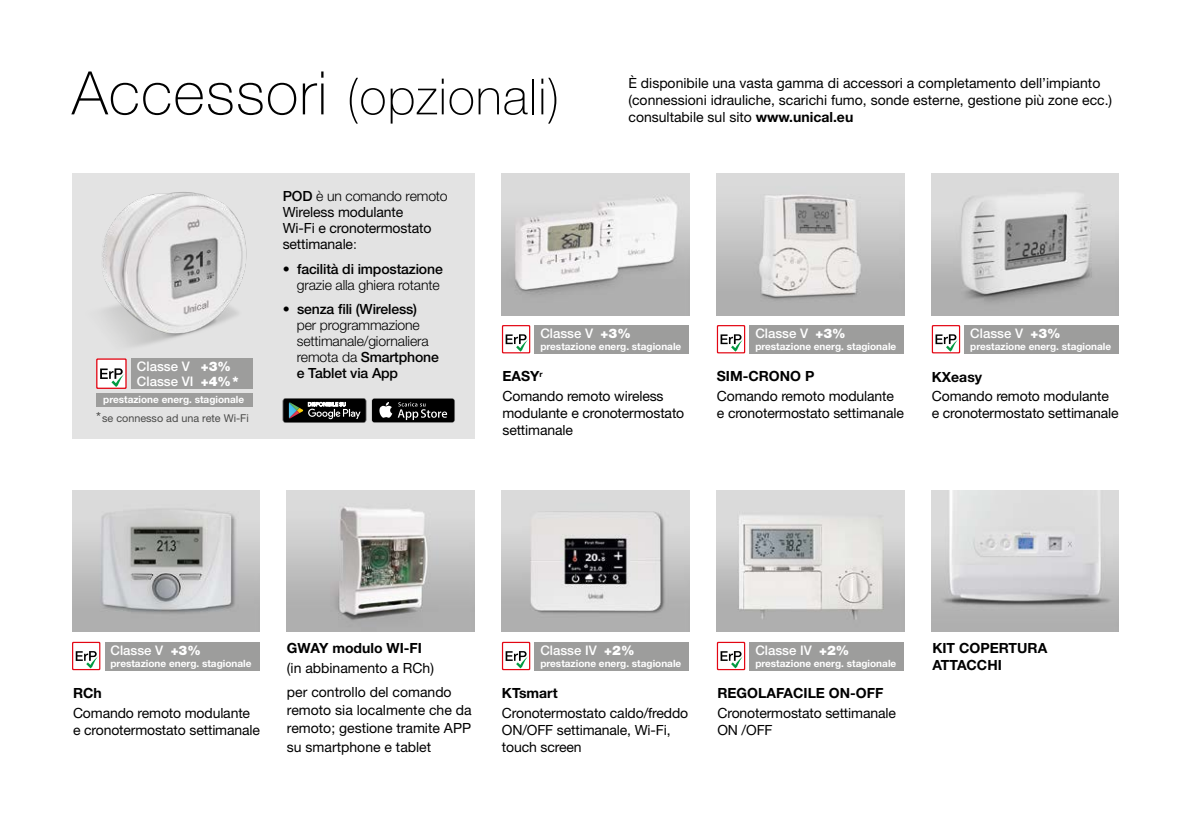
<style>
.page{position:relative;width:1191px;height:823px;background:#fff}
.page>*{position:absolute;margin:0;border:0;box-sizing:border-box;transform-origin:0 0}
.t1{font:100 50px "Helvetica Neue";letter-spacing:.02em;color:#000}
.t2{font:14px/16.8px "Helvetica Neue";letter-spacing:-.01em;color:#000}
.t3{font:300 14px/16px "Helvetica Neue";letter-spacing:-.01em;color:#000;text-align:right}
.t4{font:700 14px/16.8px "Helvetica Neue";color:#000}
.t5{font:500 13.2px/14.4px "Helvetica Neue";color:#fff}
.t6{font:10.8px "Helvetica Neue";color:#4a4a49}
.t7{font:700 10px "Helvetica Neue";color:#fff}
.s1{font-size:60px}
.s2{font-weight:700}
.s3{font-weight:900}
.s4{font-size:14px}
.s5{font-weight:500}
.s6{font-weight:300}
</style>
<div class="page">
<div style="left:72px;top:173px;width:402px;height:266px;background:#e3e3e3"></div>
<img style="left:102px;top:192px;width:145px;height:154px">
<img style="left:502px;top:173px;width:187px;height:142px">
<div style="left:535px;top:325px;width:154px;height:28px;background:#9d9d9c"></div>
<svg style="left:502px;top:325px;width:28px;height:28px"></svg>
<div style="left:503px;top:326px;width:26px;height:26px;background:#fff"></div>
<svg style="left:505px;top:334px;width:23px;height:17px"></svg>
<img style="left:717px;top:490px;width:187px;height:141px">
<div style="left:749px;top:641px;width:155px;height:28px;background:#9d9d9c"></div>
<svg style="left:717px;top:641px;width:28px;height:28px"></svg>
<div style="left:718px;top:642px;width:26px;height:26px;background:#fff"></div>
<svg style="left:720px;top:651px;width:23px;height:17px"></svg>
<img style="left:931px;top:490px;width:188px;height:141px">
<div style="left:105px;top:641px;width:154px;height:28px;background:#9d9d9c"></div>
<svg style="left:72px;top:641px;width:28px;height:28px"></svg>
<div style="left:73px;top:642px;width:26px;height:26px;background:#fff"></div>
<svg style="left:76px;top:651px;width:23px;height:17px"></svg>
<img style="left:72px;top:490px;width:187px;height:141px">
<img style="left:287px;top:490px;width:187px;height:141px">
<div style="left:749px;top:325px;width:155px;height:28px;background:#9d9d9c"></div>
<svg style="left:717px;top:325px;width:28px;height:28px"></svg>
<div style="left:718px;top:326px;width:26px;height:26px;background:#fff"></div>
<svg style="left:720px;top:334px;width:23px;height:17px"></svg>
<img style="left:717px;top:173px;width:187px;height:142px">
<div style="left:535px;top:641px;width:154px;height:28px;background:#9d9d9c"></div>
<svg style="left:502px;top:641px;width:28px;height:28px"></svg>
<div style="left:503px;top:642px;width:26px;height:26px;background:#fff"></div>
<svg style="left:505px;top:651px;width:23px;height:17px"></svg>
<img style="left:502px;top:490px;width:187px;height:141px">
<svg style="left:371px;top:398px;width:84px;height:24px"></svg>
<div style="left:372px;top:398px;width:82px;height:24px;background:#000;border-radius:2px"></div>
<svg style="left:379px;top:402px;width:13px;height:15px"></svg>
<svg style="left:398px;top:402px;width:49px;height:18px"></svg>
<svg style="left:283px;top:398px;width:83px;height:24px;background:#363837"></svg>
<div style="left:96px;top:392px;width:157px;height:14px;background:#9d9d9c"></div>
<div style="left:96px;top:358px;width:31px;height:30px;background:#ec5b64"></div>
<div style="left:97px;top:359px;width:28px;height:28px;background:#fff"></div>
<svg style="left:100px;top:368px;width:25px;height:19px"></svg>
<div style="left:131px;top:358px;width:122px;height:30px;background:#9d9d9c"></div>
<div style="left:964px;top:325px;width:155px;height:28px;background:#9d9d9c"></div>
<div style="left:931px;top:325px;width:29px;height:28px;background:#e30613"></div>
<div style="left:933px;top:326px;width:26px;height:26px;background:#fff"></div>
<svg style="left:935px;top:334px;width:23px;height:17px"></svg>
<img style="left:931px;top:173px;width:188px;height:142px">
<h1 class="t1" style="left:72px;top:69px;width:489px"><span class="s1">Accessori</span> (opzionali)</h1>
<p class="t2" style="left:628px;top:75px;width:485px">È disponibile una vasta gamma di accessori a completamento dell’impianto (connessioni idrauliche, scarichi fumo, sonde esterne, gestione più zone ecc.) consultabile sul sito <span class="s2">www.unical.eu</span></p>
<p class="t5" style="left:137px;top:359px;width:103px">Classe V <span class="s3">+3%<br></span>Classe VI <span class="s3">+4% *</span></p>
<p class="t7" style="left:103px;top:393px;width:142px">prestazione energ. stagionale</p>
<p class="t6" style="left:96px;top:411px;width:154px"><span class="s4">*</span>se connesso ad una rete Wi-Fi</p>
<p class="t2" style="left:283px;top:188px;width:166px;line-height:16px"><span class="s5">POD</span> <span class="s6">è un comando remoto<br></span>Wireless modulante<br>Wi-Fi e cronotermostato settimanale<span class="s6">:</span></p>
<p class="t3" style="left:283px;top:260px;width:162px">• <span class="s5">facilità di impostazione </span>grazie alla ghiera rotante</p>
<p class="t3" style="left:297px;top:301px;width:144px;text-align:left;text-indent:-14px">• <span class="s5">senza fili (Wireless) </span>per programmazione settimanale/giornaliera remota da <span class="s5">Smartphone e Tablet via App</span></p>
<p class="t5" style="left:540px;top:326px;width:92px">Classe V <span class="s3">+3%</span></p>
<p class="t7" style="left:540px;top:340px;width:142px">prestazione energ. stagionale</p>
<p class="t2" style="left:502px;top:366px;width:163px;line-height:19.6px"><span class="s2">EASY</span><sup>r<br></sup>Comando remoto wireless</p>
<p class="t2" style="left:502px;top:404px;width:183px">modulante e cronotermostato settimanale</p>
<p class="t5" style="left:755px;top:326px;width:92px">Classe V <span class="s3">+3%</span></p>
<p class="t7" style="left:755px;top:340px;width:142px">prestazione energ. stagionale</p>
<p class="t4" style="left:717px;top:367px;width:99px">SIM-CRONO P</p>
<p class="t2" style="left:717px;top:387px;width:188px">Comando remoto modulante e cronotermostato settimanale</p>
<p class="t5" style="left:970px;top:326px;width:92px">Classe V <span class="s3">+3%</span></p>
<p class="t7" style="left:970px;top:340px;width:142px">prestazione energ. stagionale</p>
<p class="t4" style="left:931px;top:367px;width:52px">KXeasy</p>
<p class="t2" style="left:931px;top:387px;width:188px">Comando remoto modulante e cronotermostato settimanale</p>
<p class="t5" style="left:110px;top:642px;width:92px">Classe V <span class="s3">+3%</span></p>
<p class="t7" style="left:110px;top:656px;width:142px">prestazione energ. stagionale</p>
<p class="t4" style="left:73px;top:684px;width:30px">RCh</p>
<p class="t2" style="left:73px;top:703px;width:188px">Comando remoto modulante e cronotermostato settimanale</p>
<p class="t4" style="left:287px;top:638px;width:137px">GWAY modulo WI-FI</p>
<p class="t2" style="left:287px;top:655px;width:166px;line-height:23.8px">(in abbinamento a RCh) per controllo del comando</p>
<p class="t2" style="left:287px;top:700px;width:186px;line-height:18.2px;text-align:justify">remoto sia localmente che da remoto; gestione tramite APP su smartphone e tablet</p>
<p class="t5" style="left:540px;top:642px;width:96px">Classe IV <span class="s3">+2%</span></p>
<p class="t7" style="left:540px;top:656px;width:142px">prestazione energ. stagionale</p>
<p class="t4" style="left:502px;top:684px;width:57px">KTsmart</p>
<p class="t2" style="left:502px;top:704px;width:188px">Cronotermostato caldo/freddo<br>ON/OFF settimanale, Wi-Fi, touch screen</p>
<p class="t5" style="left:755px;top:642px;width:96px">Classe IV <span class="s3">+2%</span></p>
<p class="t7" style="left:755px;top:656px;width:142px">prestazione energ. stagionale</p>
<p class="t4" style="left:717px;top:684px;width:167px">REGOLAFACILE ON-OFF</p>
<p class="t2" style="left:717px;top:704px;width:180px">Cronotermostato settimanale<br>ON /OFF</p>
<p class="t4" style="left:932px;top:638px;width:116px">KIT COPERTURA<br>ATTACCHI</p>
</div>
